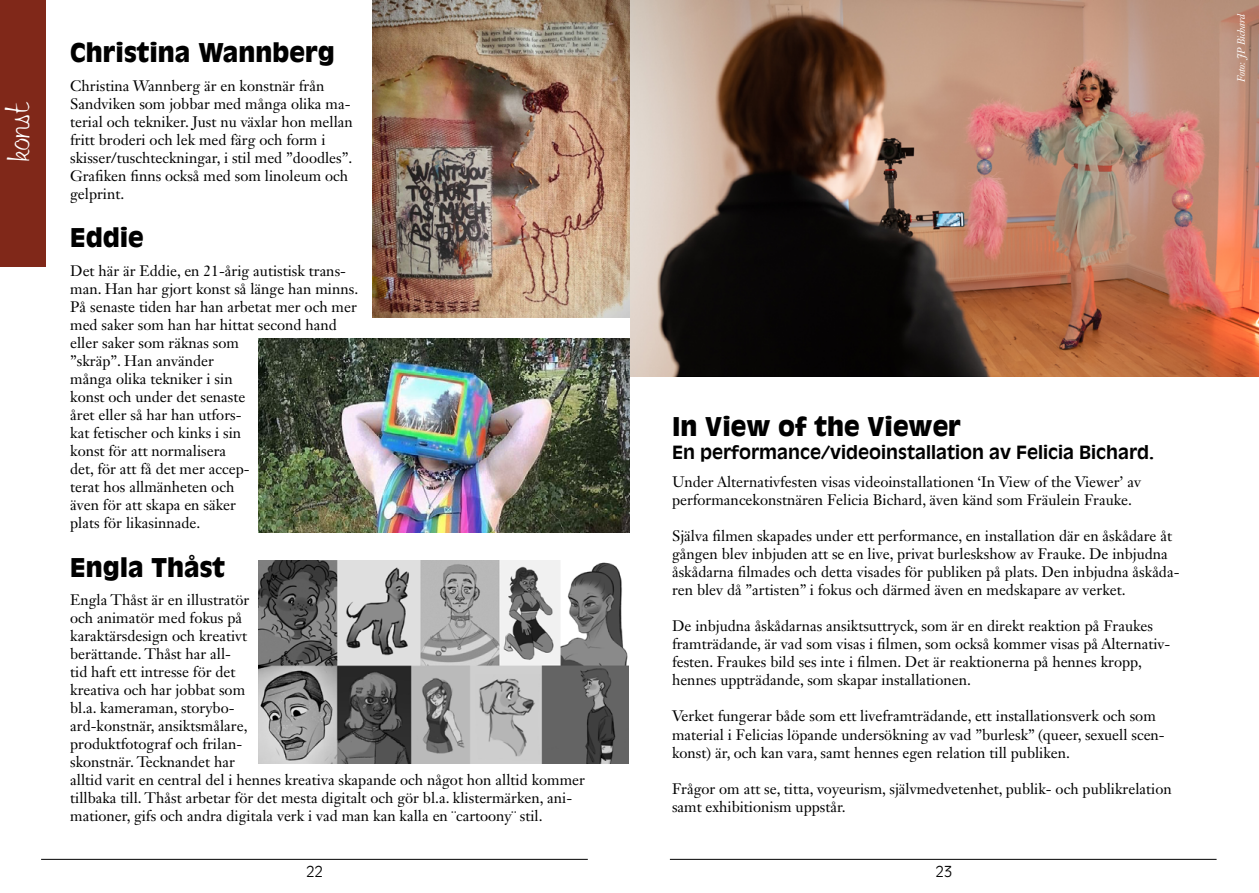
<style>
.page{position:relative;width:1259px;height:893px;background:#fff}
.page>*{position:absolute;margin:0;border:0;box-sizing:border-box;transform-origin:0 0}
.t1{font:39px "Libby";color:#fff}
.t2{font:900 25.5px "Antique Olive Std";color:#000}
.t3{font:700 18px "Antique Olive Std";color:#000}
.t4{font:15px/18px "Janson Text LT Std";color:#000}
.t5{font:300 15px "Antique Olive Std";color:#000}
.t6{font:italic 10.5px "Janson Text LT Std";color:#fff}
</style>
<div class="page">
<hr style="left:41px;top:859px;width:547px;height:1px;background:#000">
<hr style="left:670px;top:859px;width:546px;height:1px;background:#000">
<div style="left:0;top:0;width:45px;height:266px;background:#802819"></div>
<img style="left:373px;top:0;width:256px;height:317px">
<img style="left:258px;top:339px;width:371px;height:193px">
<img style="left:258px;top:560px;width:370px;height:204px">
<img style="left:630px;top:0;width:629px;height:376px">
<h1 class="t1" style="left:-2px;top:161px;width:61px;rotate:-90deg">konst</h1>
<h2 class="t2" style="left:70px;top:38px;width:266px">Christina Wannberg</h2>
<p class="t4" style="left:70px;top:76px;width:284px">Christina Wannberg är en konstnär från Sandviken som jobbar med många olika ma&shy;terial och tekniker. Just nu växlar hon mellan fritt broderi och lek med färg och form i skisser/tuschteckningar, i stil med ”doodles”.<br>Grafiken finns också med som linoleum och gelprint.</p>
<h2 class="t2" style="left:70px;top:223px;width:75px">Eddie</h2>
<p class="t4" style="left:70px;top:262px;width:290px">Det här är Eddie, en 21-årig autistisk trans&shy;man. Han har gjort konst så länge han minns.<br>På senaste tiden har han arbetat mer och mer med saker som han har hittat second hand eller saker som räknas som<br>”skräp”. Han använder<br>många olika tekniker i sin<br>konst och under det senaste<br>året eller så har han utfors-<br>kat fetischer och kinks i sin<br>konst för att normalisera<br>det, för att få det mer accep-<br>terat hos allmänheten och<br>även för att skapa en säker<br>plats för likasinnade.</p>
<h2 class="t2" style="left:70px;top:552px;width:157px">Engla Thåst</h2>
<p class="t4" style="left:70px;top:591px;width:516px">Engla Thåst är en illustratör<br>och animatör med fokus på<br>karaktärsdesign och kreativt<br>berättande. Thåst har all-<br>tid haft ett intresse för det<br>kreativa och har jobbat som<br>bl.a. kameraman, storybo-<br>ard-konstnär, ansiktsmålare,<br>produktfotograf och frilan-<br>skonstnär. Tecknandet har<br>alltid varit en central del i hennes kreativa skapande och något hon alltid kommer tillbaka till. Thåst arbetar för det mesta digitalt och gör bl.a. klistermärken, ani&shy;mationer, gifs och andra digitala verk i vad man kan kalla en ¨cartoony¨ stil.</p>
<h2 class="t2" style="left:672px;top:412px;width:290px">In View of the Viewer</h2>
<p class="t3" style="left:672px;top:441px;width:484px">En performance/videoinstallation av Felicia Bichard.</p>
<p class="t4" style="left:672px;top:473px;width:470px">Under Alternativfesten visas videoinstallationen ‘In View of the Viewer’ av performancekonstnären Felicia Bichard, även känd som Fräulein Frauke.</p>
<p class="t4" style="left:672px;top:527px;width:509px">Själva filmen skapades under ett performance, en installation där en åskådare åt gången blev inbjuden att se en live, privat burleskshow av Frauke. De inbjudna åskådarna filmades och detta visades för publiken på plats. Den inbjudna åskåda&shy;ren blev då ”artisten” i fokus och därmed även en medskapare av verket.</p>
<p class="t4" style="left:672px;top:617px;width:500px">De inbjudna åskådarnas ansiktsuttryck, som är en direkt reaktion på Fraukes framträdande, är vad som visas i filmen, som också kommer visas på Alternativ&shy;festen. Fraukes bild ses inte i filmen. Det är reaktionerna på hennes kropp, hennes uppträdande, som skapar installationen.</p>
<p class="t4" style="left:672px;top:707px;width:494px">Verket fungerar både som ett liveframträdande, ett installationsverk och som material i Felicias löpande undersökning av vad ”burlesk” (queer, sexuell scen&shy;konst) är, och kan vara, samt hennes egen relation till publiken.</p>
<p class="t4" style="left:672px;top:779px;width:501px">Frågor om att se, titta, voyeurism, självmedvetenhet, publik- och publikrelation samt exhibitionism uppstår.</p>
<p class="t5" style="left:306px;top:863px;width:18px">22</p>
<p class="t5" style="left:936px;top:863px;width:18px">23</p>
<p class="t6" style="left:1234px;top:82px;width:70px;rotate:-90deg">Foto: JP Bichard</p>
</div>
